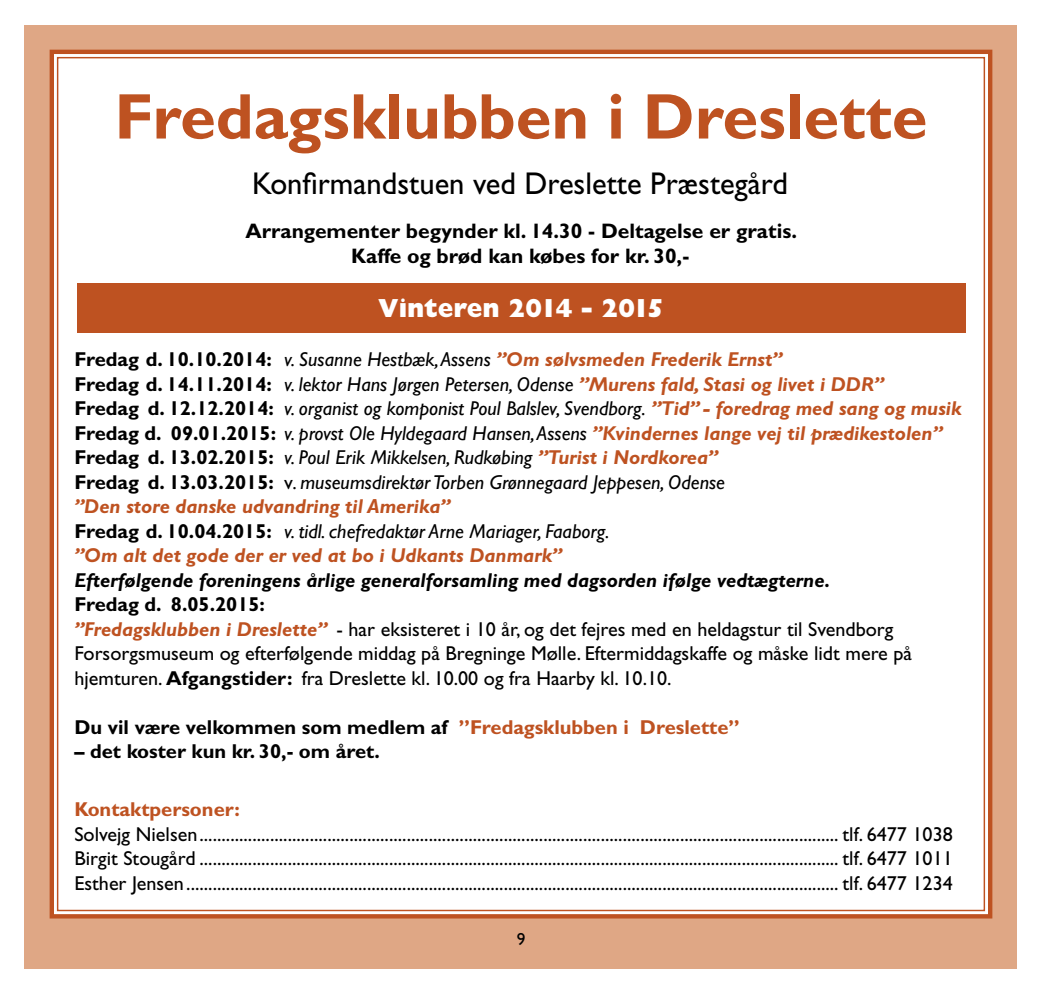
<style>
.page{position:relative;width:1042px;height:993px;background:#fff}
.page>*{position:absolute;margin:0;border:0;box-sizing:border-box;transform-origin:0 0}
.t1{font:700 64.75px "Gill Sans Std";color:#be5221}
.t2{font:31.5px "Gill Sans Std";color:#000}
.t3{font:800 26.25px "Gill Sans Std";color:#fff}
.t4{font:700 21px/25.2px "Gill Sans Std";color:#000;text-align:center}
.t5{font:20.12px/24.5px "Gill Sans Std";color:#000}
.t6{font:italic 20.12px/24.5px "Gill Sans Std";color:#000}
.t7{font:700 20.12px "Gill Sans Std";color:#000}
.t8{font:italic 700 20.12px "Gill Sans Std";color:#000}
.t9{font:700 20.12px "Gill Sans Std";color:#be5221}
.t10{font:17.5px "Gill Sans Std";color:#000}
.s1{font-weight:700;font-style:normal}
.s2{font-weight:700;color:#be5221}
.s3{font-style:normal}
.s4{font-weight:700}
.s5{font-weight:700;font-style:italic;color:#be5221}
.s6{color:#be5221}
</style>
<div class="page">
<div style="left:25px;top:25px;width:992px;height:942px;background:#dfa785"></div>
<div style="left:49px;top:49px;width:944px;height:870px;background:#fff"></div>
<div style="left:77px;top:283px;width:888px;height:49px;background:#be5221"></div>
<h1 class="t1" style="left:115px;top:78px;width:814px">Fredagsklubben i Dreslette</h1>
<h2 class="t2" style="left:252px;top:165px;width:537px">Konfirmandstuen ved Dreslette Præstegård</h2>
<p class="t4" style="left:245px;top:218px;width:553px">Arrangementer begynder kl. 14.30 - Deltagelse er gratis.<br>Kaffe og brød kan købes for kr. 30,-</p>
<h3 class="t3" style="left:378px;top:292px;width:287px">Vinteren 2014 - 2015</h3>
<p class="t6" style="left:74px;top:347px;width:888px"><span class="s1">Fredag d. 10.10.2014:</span> v. Susanne Hestbæk, Assens <span class="s2">”Om sølvsmeden Frederik Ernst”<br></span><span class="s1">Fredag d. 14.11.2014:</span> v. lektor Hans Jørgen Petersen, Odense <span class="s2">”Murens fald, Stasi og livet i DDR”<br></span><span class="s1">Fredag d. 12.12.2014:</span> v. organist og komponist Poul Balslev, Svendborg. <span class="s2">”Tid” - foredrag med sang og musik </span><span class="s1">Fredag d. 09.01.2015:</span> v. provst Ole Hyldegaard Hansen, Assens <span class="s2">”Kvindernes lange vej til prædikestolen” </span><span class="s1">Fredag d. 13.02.2015:</span> v. Poul Erik Mikkelsen, Rudkøbing <span class="s2">”Turist i Nordkorea”<br></span><span class="s1">Fredag d. 13.03.2015:</span> <span class="s3">v</span>. museumsdirektør Torben Grønnegaard Jeppesen, Odense<br><span class="s2">”Den store danske udvandring til Amerika”<br></span><span class="s1">Fredag d. 10.04.2015:</span> v. tidl. chefredaktør Arne Mariager, Faaborg.<br><span class="s2">”Om alt det gode der er ved at bo i Udkants Danmark”</span></p>
<p class="t8" style="left:74px;top:568px;width:757px">Efterfølgende foreningens årlige generalforsamling med dagsorden ifølge vedtægterne.</p>
<p class="t5" style="left:74px;top:592px;width:839px"><span class="s4">Fredag d. 8.05.2015:<br></span><span class="s5">”Fredagsklubben i Dreslette”</span> - har eksisteret i 10 år, og det fejres med en heldagstur til Svendborg Forsorgsmuseum og efterfølgende middag på Bregninge Mølle. Eftermiddagskaffe og måske lidt mere på hjemturen. <span class="s4">Afgangstider:</span> fra Dreslette kl. 10.00 og fra Haarby kl. 10.10.</p>
<p class="t7" style="left:74px;top:715px;width:667px">Du vil være velkommen som medlem af <span class="s6">”Fredagsklubben i Dreslette”</span></p>
<p class="t7" style="left:74px;top:739px;width:307px">– det koster kun kr. 30,- om året.</p>
<p class="t9" style="left:74px;top:797px;width:167px">Kontaktpersoner:</p>
<p class="t5" style="left:74px;top:821px;width:880px;text-align:justify">Solvejg Nielsen................................................................................................................................................. tlf. 6477 1038<br>Birgit Stougård ................................................................................................................................................. tlf. 6477 1011<br>Esther Jensen.................................................................................................................................................... tlf. 6477 1234</p>
<p class="t10" style="left:517px;top:929px;width:10px">9</p>
</div>
